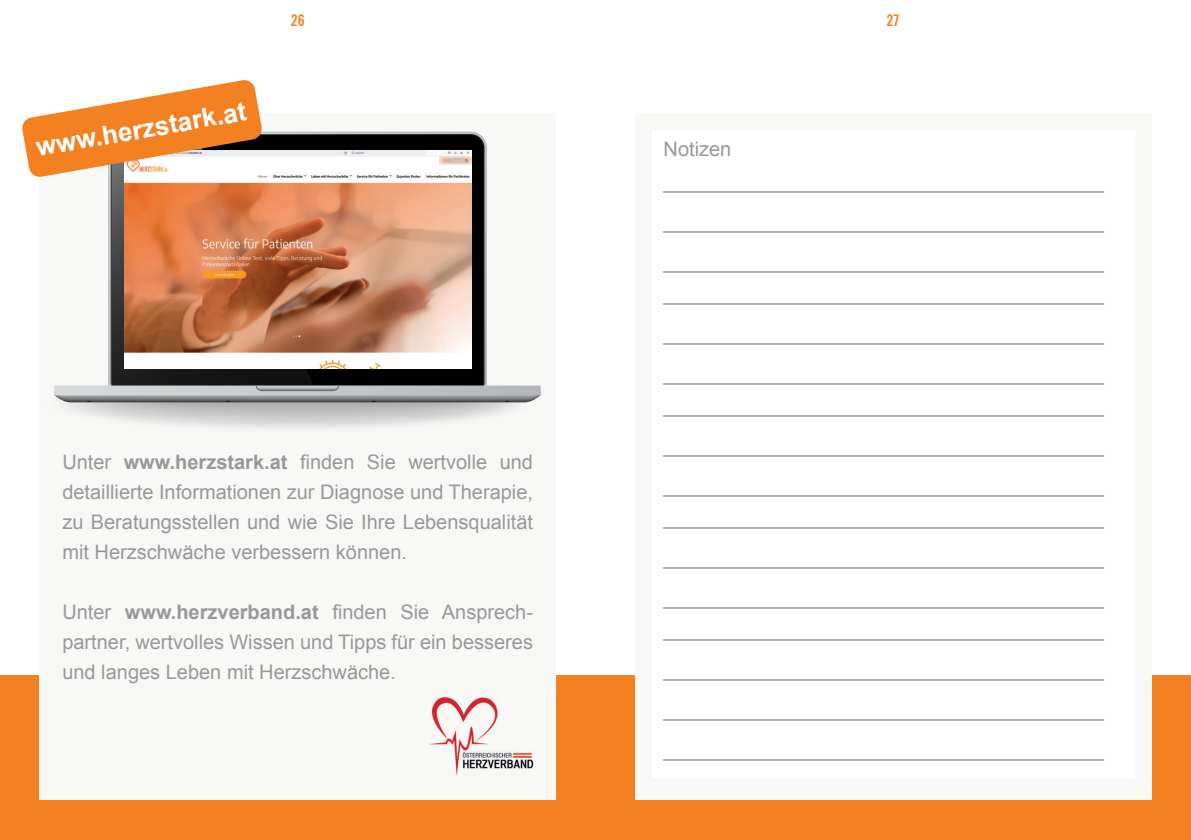
<style>
.page{position:relative;width:1191px;height:840px;background:#fff}
.page>*{position:absolute;margin:0;border:0;box-sizing:border-box;transform-origin:0 0}
.t1{font:700 26px "Arial";color:#fff}
.t2{font:20px/30px "Arial";color:#989898;text-align:justify}
.t3{font:18px/32px "Arial";color:#989898}
.t4{font:700 condensed 16px "News Gothic BT";color:#f48121}
.s1{font-weight:700}
</style>
<div class="page">
<div style="left:0;top:675px;width:1191px;height:164px;background:#f48121"></div>
<div style="left:40px;top:113px;width:516px;height:686px;background:#f8f8f7"></div>
<div style="left:635px;top:113px;width:516px;height:686px;background:#f8f8f7"></div>
<div style="left:112px;top:135px;width:371px;height:259px;background:#000001;border-radius:13px"></div>
<svg style="left:54px;top:370px;width:486px;height:58px"></svg>
<svg style="left:112px;top:178px;width:202px;height:207px;background:#33302f"></svg>
<img style="left:125px;top:150px;width:347px;height:218px">
<svg style="left:22px;top:80px;width:241px;height:98px"></svg>
<img style="left:429px;top:697px;width:104px;height:79px">
<div style="left:652px;top:130px;width:482px;height:647px;background:#fff"></div>
<p class="t4" style="left:291px;top:10px;width:15px">26</p>
<p class="t4" style="left:886px;top:10px;width:15px">27</p>
<h1 class="t1" style="left:33px;top:130px;width:214px;rotate:-10deg">www.herzstark.at</h1>
<p class="t2" style="left:62px;top:446px;width:472px">Unter <span class="s1">www.herzstark.at</span> finden Sie wertvolle und detaillierte Informationen zur Diagnose und Therapie, zu Beratungsstellen und wie Sie Ihre Lebensqualität mit Herzschwäche verbessern können.</p>
<p class="t2" style="left:62px;top:596px;width:472px">Unter <span class="s1">www.herzverband.at</span> finden Sie Ansprech&shy;partner, wertvolles Wissen und Tipps für ein besseres und langes Leben mit Herzschwäche.</p>
<p class="t2" style="left:663px;top:134px;width:69px">Notizen</p>
<p class="t3" style="left:663px;top:166px;width:442px">____________________________________________</p>
<p class="t3" style="left:663px;top:206px;width:442px">____________________________________________</p>
<p class="t3" style="left:663px;top:246px;width:442px">____________________________________________ ____________________________________________</p>
<p class="t3" style="left:663px;top:318px;width:442px">____________________________________________</p>
<p class="t3" style="left:663px;top:358px;width:442px">____________________________________________ ____________________________________________</p>
<p class="t3" style="left:663px;top:430px;width:442px">____________________________________________</p>
<p class="t3" style="left:663px;top:470px;width:442px">____________________________________________ ____________________________________________</p>
<p class="t3" style="left:663px;top:542px;width:442px">____________________________________________</p>
<p class="t3" style="left:663px;top:582px;width:442px">____________________________________________ ____________________________________________</p>
<p class="t3" style="left:663px;top:654px;width:442px">____________________________________________</p>
<p class="t3" style="left:663px;top:694px;width:442px">____________________________________________</p>
<p class="t3" style="left:663px;top:734px;width:442px">____________________________________________</p>
</div>
